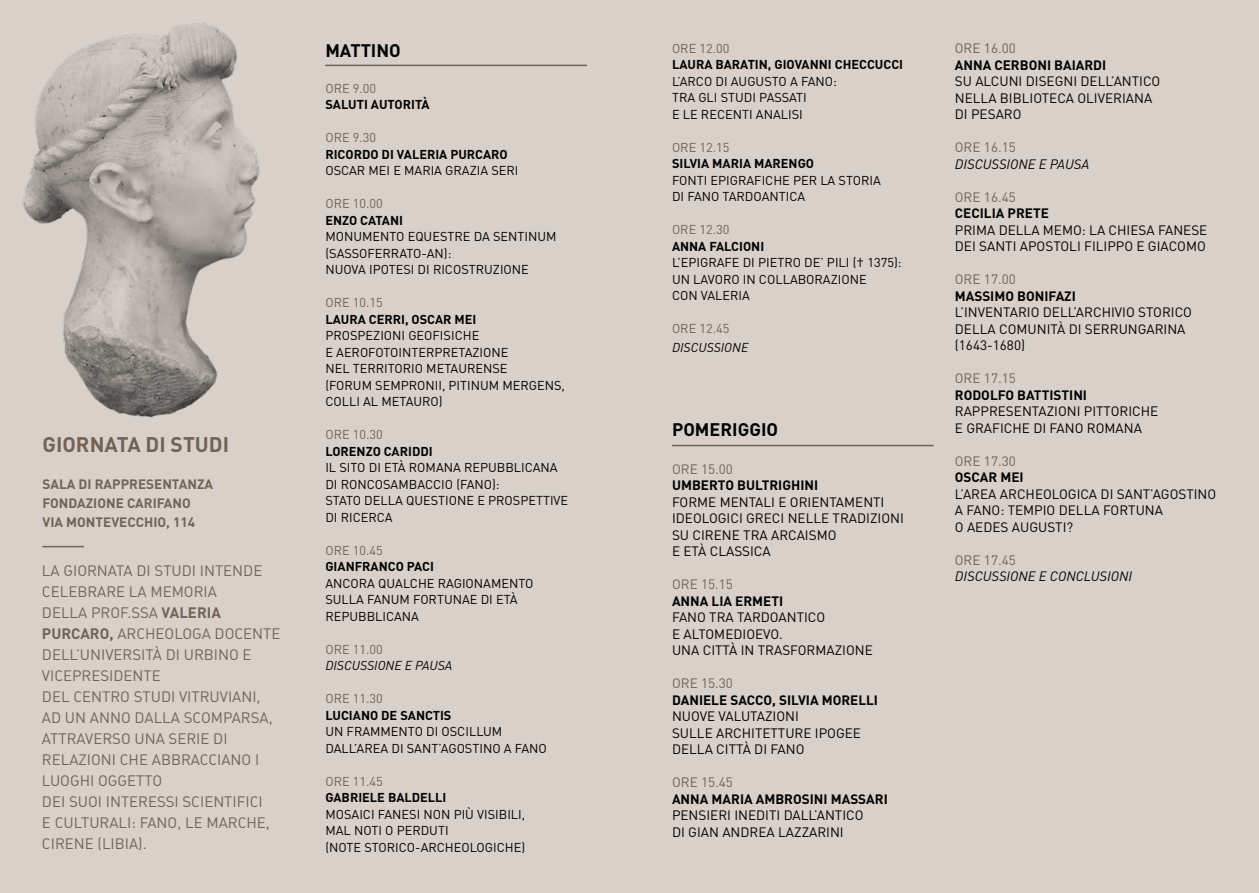
<style>
.page{position:relative;width:1259px;height:893px;background:#d8d0c9}
.page>*{position:absolute;margin:0;border:0;box-sizing:border-box;transform-origin:0 0}
.t1{font:700 21px "DIN";color:#726356}
.t2{font:700 18px "DIN";color:#000}
.t3{font:15px/21px "DIN Regular Alternate";color:#726356}
.t4{font:13.5px/16.5px "DIN";color:#000}
.t5{font:700 13.5px "DIN";color:#000}
.t6{font:13.5px "DIN";color:#726356}
.t7{font:700 13.5px/18.8px "DIN";color:#726356}
.t8{font:italic 13.5px "DIN";color:#000}
.t9{font:12.75px/16.5px "DIN";color:#000}
.t10{font:700 12.75px "DIN";color:#000}
.t11{font:12.75px "DIN";color:#726356}
.t12{font:italic 12.75px "DIN";color:#000}
.s1{font-family:"DIN";font-weight:700}
</style>
<div class="page">
<hr style="left:43px;top:546px;width:41px;height:1px;background:#726356">
<hr style="left:325px;top:65px;width:262px;height:1px;background:#726356">
<hr style="left:672px;top:445px;width:261px;height:1px;background:#726356">
<img style="left:22px;top:22px;width:326px;height:396px">
<h1 class="t1" style="left:43px;top:430px;width:188px">GIORNATA DI STUDI</h1>
<p class="t7" style="left:43px;top:474px;width:172px">SALA DI RAPPRESENTANZA<br>FONDAZIONE CARIFANO<br>VIA MONTEVECCHIO, 114</p>
<p class="t3" style="left:42px;top:559px;width:240px">LA GIORNATA DI STUDI INTENDE<br>CELEBRARE LA MEMORIA<br>DELLA PROF.SSA <span class="s1">VALERIA<br>PURCARO,</span> ARCHEOLOGA DOCENTE<br>DELL’UNIVERSITÀ DI URBINO E<br>VICEPRESIDENTE<br>DEL CENTRO STUDI VITRUVIANI,<br>AD UN ANNO DALLA SCOMPARSA,<br>ATTRAVERSO UNA SERIE DI<br>RELAZIONI CHE ABBRACCIANO I<br>LUOGHI OGGETTO<br>DEI SUOI INTERESSI SCIENTIFICI<br>E CULTURALI: FANO, LE MARCHE,<br>CIRENE (LIBIA).</p>
<h2 class="t2" style="left:325px;top:39px;width:77px">MATTINO</h2>
<p class="t11" style="left:325px;top:80px;width:52px">ORE 9.00</p>
<p class="t10" style="left:325px;top:96px;width:106px">SALUTI AUTORITÀ</p>
<p class="t11" style="left:325px;top:130px;width:52px">ORE 9.30</p>
<p class="t10" style="left:325px;top:146px;width:184px">RICORDO DI VALERIA PURCARO</p>
<p class="t9" style="left:325px;top:162px;width:195px">OSCAR MEI E MARIA GRAZIA SERI</p>
<p class="t11" style="left:325px;top:196px;width:59px">ORE 10.00</p>
<p class="t10" style="left:325px;top:212px;width:79px">ENZO CATANI</p>
<p class="t9" style="left:325px;top:228px;width:233px">MONUMENTO EQUESTRE DA SENTINUM (SASSOFERRATO-AN):<br>NUOVA IPOTESI DI RICOSTRUZIONE</p>
<p class="t11" style="left:325px;top:295px;width:59px">ORE 10.15</p>
<p class="t10" style="left:325px;top:311px;width:153px">LAURA CERRI, OSCAR MEI</p>
<p class="t9" style="left:325px;top:327px;width:241px">PROSPEZIONI GEOFISICHE<br>E AEROFOTOINTERPRETAZIONE<br>NEL TERRITORIO METAURENSE<br>(FORUM SEMPRONII, PITINUM MERGENS,<br>COLLI AL METAURO)</p>
<p class="t11" style="left:325px;top:427px;width:59px">ORE 10.30</p>
<p class="t10" style="left:325px;top:443px;width:109px">LORENZO CARIDDI</p>
<p class="t9" style="left:325px;top:459px;width:244px">IL SITO DI ETÀ ROMANA REPUBBLICANA<br>DI RONCOSAMBACCIO (FANO):<br>STATO DELLA QUESTIONE E PROSPETTIVE<br>DI RICERCA</p>
<p class="t11" style="left:325px;top:542px;width:59px">ORE 10.45</p>
<p class="t10" style="left:325px;top:558px;width:110px">GIANFRANCO PACI</p>
<p class="t9" style="left:325px;top:575px;width:210px">ANCORA QUALCHE RAGIONAMENTO<br>SULLA FANUM FORTUNAE DI ETÀ<br>REPUBBLICANA</p>
<p class="t11" style="left:325px;top:641px;width:59px">ORE 11.00</p>
<p class="t12" style="left:325px;top:658px;width:128px">DISCUSSIONE E PAUSA</p>
<p class="t11" style="left:325px;top:691px;width:59px">ORE 11.30</p>
<p class="t10" style="left:325px;top:707px;width:128px">LUCIANO DE SANCTIS</p>
<p class="t9" style="left:325px;top:723px;width:223px">UN FRAMMENTO DI OSCILLUM<br>DALL’AREA DI SANT’AGOSTINO A FANO</p>
<p class="t11" style="left:325px;top:773px;width:59px">ORE 11.45</p>
<p class="t10" style="left:325px;top:789px;width:123px">GABRIELE BALDELLI</p>
<p class="t9" style="left:325px;top:806px;width:201px">MOSAICI FANESI NON PIÙ VISIBILI,<br>MAL NOTI O PERDUTI<br>(NOTE STORICO-ARCHEOLOGICHE)</p>
<p class="t11" style="left:672px;top:40px;width:59px">ORE 12.00</p>
<p class="t10" style="left:672px;top:56px;width:233px">LAURA BARATIN, GIOVANNI CHECCUCCI</p>
<p class="t9" style="left:672px;top:73px;width:166px">L’ARCO DI AUGUSTO A FANO:<br>TRA GLI STUDI PASSATI<br>E LE RECENTI ANALISI</p>
<p class="t11" style="left:672px;top:139px;width:59px">ORE 12.15</p>
<p class="t10" style="left:672px;top:155px;width:144px">SILVIA MARIA MARENGO</p>
<p class="t9" style="left:672px;top:172px;width:210px">FONTI EPIGRAFICHE PER LA STORIA<br>DI FANO TARDOANTICA</p>
<p class="t11" style="left:672px;top:222px;width:59px">ORE 12.30</p>
<p class="t10" style="left:672px;top:238px;width:94px">ANNA FALCIONI</p>
<p class="t9" style="left:672px;top:254px;width:231px">L’EPIGRAFE DI PIETRO DE’ PILI († 1375):<br>UN LAVORO IN COLLABORAZIONE<br>CON VALERIA</p>
<p class="t11" style="left:672px;top:321px;width:59px">ORE 12.45</p>
<p class="t12" style="left:672px;top:340px;width:78px">DISCUSSIONE</p>
<h2 class="t2" style="left:672px;top:418px;width:108px">POMERIGGIO</h2>
<p class="t6" style="left:672px;top:460px;width:62px">ORE 15.00</p>
<p class="t5" style="left:672px;top:476px;width:148px">UMBERTO BULTRIGHINI</p>
<p class="t4" style="left:672px;top:493px;width:233px">FORME MENTALI E ORIENTAMENTI<br>IDEOLOGICI GRECI NELLE TRADIZIONI<br>SU CIRENE TRA ARCAISMO<br>E ETÀ CLASSICA</p>
<p class="t6" style="left:672px;top:576px;width:62px">ORE 15.15</p>
<p class="t5" style="left:672px;top:592px;width:113px">ANNA LIA ERMETI</p>
<p class="t4" style="left:672px;top:609px;width:202px">FANO TRA TARDOANTICO<br>E ALTOMEDIOEVO.<br>UNA CITTÀ IN TRASFORMAZIONE</p>
<p class="t6" style="left:672px;top:675px;width:62px">ORE 15.30</p>
<p class="t5" style="left:672px;top:691px;width:208px">DANIELE SACCO, SILVIA MORELLI</p>
<p class="t4" style="left:672px;top:708px;width:190px">NUOVE VALUTAZIONI<br>SULLE ARCHITETTURE IPOGEE<br>DELLA CITTÀ DI FANO</p>
<p class="t6" style="left:672px;top:774px;width:62px">ORE 15.45</p>
<p class="t5" style="left:672px;top:790px;width:217px">ANNA MARIA AMBROSINI MASSARI</p>
<p class="t4" style="left:672px;top:807px;width:193px">PENSIERI INEDITI DALL’ANTICO<br>DI GIAN ANDREA LAZZARINI</p>
<p class="t6" style="left:955px;top:40px;width:62px">ORE 16.00</p>
<p class="t5" style="left:955px;top:56px;width:153px">ANNA CERBONI BAIARDI</p>
<p class="t4" style="left:955px;top:73px;width:207px">SU ALCUNI DISEGNI DELL’ANTICO<br>NELLA BIBLIOTECA OLIVERIANA<br>DI PESARO</p>
<p class="t6" style="left:955px;top:139px;width:62px">ORE 16.15</p>
<p class="t8" style="left:955px;top:156px;width:136px">DISCUSSIONE E PAUSA</p>
<p class="t6" style="left:955px;top:189px;width:62px">ORE 16.45</p>
<p class="t5" style="left:955px;top:205px;width:96px">CECILIA PRETE</p>
<p class="t4" style="left:955px;top:222px;width:254px">PRIMA DELLA MEMO: LA CHIESA FANESE<br>DEI SANTI APOSTOLI FILIPPO E GIACOMO</p>
<p class="t6" style="left:955px;top:271px;width:62px">ORE 17.00</p>
<p class="t5" style="left:955px;top:287px;width:122px">MASSIMO BONIFAZI</p>
<p class="t4" style="left:955px;top:304px;width:239px">L’INVENTARIO DELL’ARCHIVIO STORICO<br>DELLA COMUNITÀ DI SERRUNGARINA (1643-1680)</p>
<p class="t6" style="left:955px;top:370px;width:62px">ORE 17.15</p>
<p class="t5" style="left:955px;top:386px;width:134px">RODOLFO BATTISTINI</p>
<p class="t4" style="left:955px;top:403px;width:205px">RAPPRESENTAZIONI PITTORICHE<br>E GRAFICHE DI FANO ROMANA</p>
<p class="t6" style="left:955px;top:453px;width:62px">ORE 17.30</p>
<p class="t5" style="left:955px;top:469px;width:70px">OSCAR MEI</p>
<p class="t4" style="left:955px;top:485px;width:263px">L’AREA ARCHEOLOGICA DI SANT’AGOSTINO<br>A FANO: TEMPIO DELLA FORTUNA<br>O AEDES AUGUSTI?</p>
<p class="t6" style="left:955px;top:552px;width:62px">ORE 17.45</p>
<p class="t8" style="left:955px;top:568px;width:179px">DISCUSSIONE E CONCLUSIONI</p>
</div>
